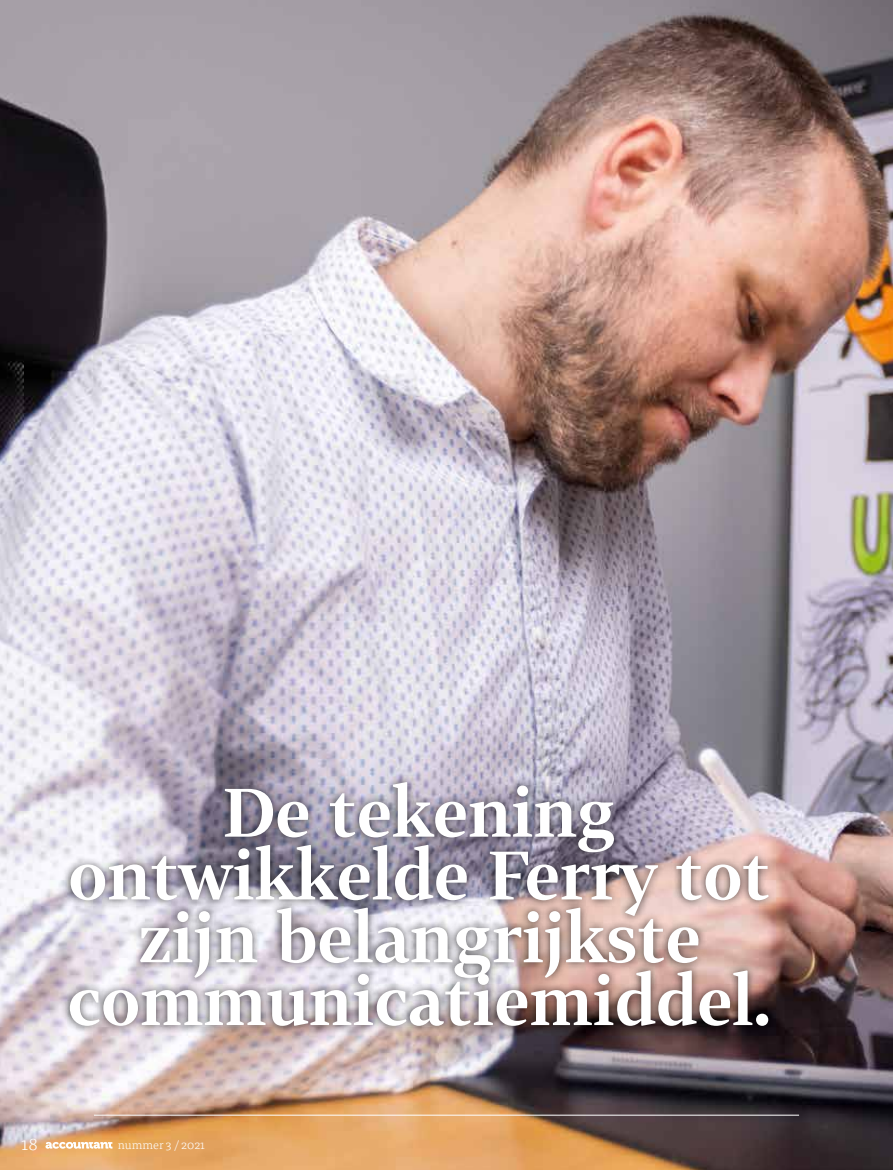
<style>
.page{position:relative;width:893px;height:1170px;background:#fff}
.page>*{position:absolute;margin:0;border:0;box-sizing:border-box;transform-origin:0 0}
.t1{font:700 67.2px/62.7px "Tabac G2";color:#fff;text-align:center}
.t2{font:300 18px "Tisa Pro";color:#fff}
.t3{font:300 12px "Tisa Pro";color:#fff}
</style>
<div class="page">
<img style="left:0;top:0;width:893px;height:1169px">
<svg style="left:45px;top:1141px;width:67px;height:7px"></svg>
<hr style="left:94px;top:1114px;width:705px;height:1px;background:#fff">
<div style="left:61px;top:773px;width:716px;height:261px;background:#000;opacity:.75"></div>
<p class="t1" style="left:68px;top:779px;width:705px">De tekening ontwikkelde Ferry tot zijn belangrijkste communicatiemiddel.</p>
<p class="t2" style="left:21px;top:1130px;width:18px">18</p>
<p class="t3" style="left:118px;top:1135px;width:89px">nummer 3 / 2021</p>
</div>
